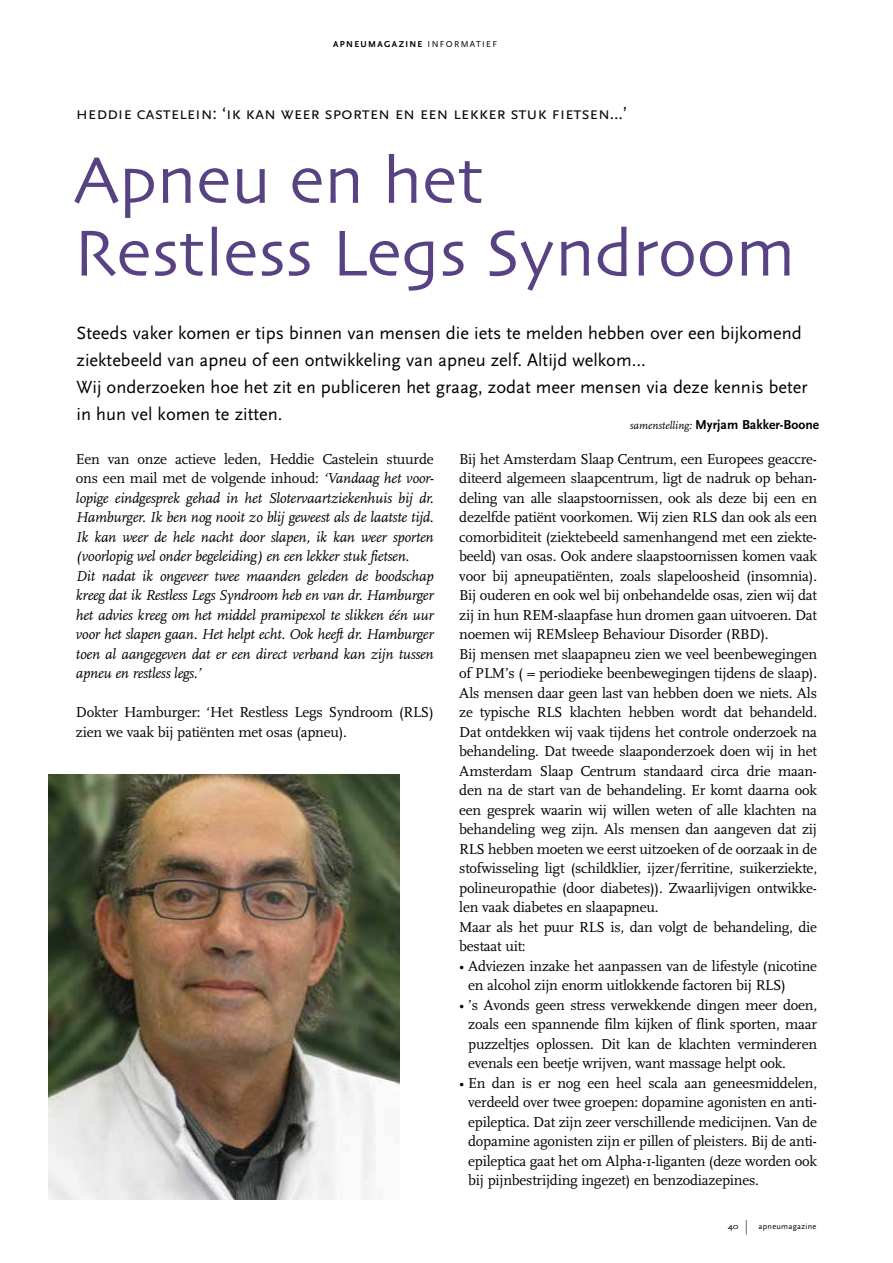
<style>
.page{position:relative;width:893px;height:1263px;background:#fff}
.page>*{position:absolute;margin:0;border:0;box-sizing:border-box;transform-origin:0 0}
.t1{font:68.25px/72.8px "Skia CC";color:#594283}
.t2{font:18.45px/27px "Scala Sans";color:#000}
.t3{font:18px "Scala Sans Caps";letter-spacing:-.01em;color:#0a0a0b}
.t4{font:15px/19.5px "Scala";letter-spacing:-.015em;color:#000}
.t5{font:italic 15px/19.5px "Scala";letter-spacing:-.015em;color:#000}
.t6{font:700 13.5px "Scala Sans";color:#000}
.t7{font:700 9px "Scala Sans";letter-spacing:.15em;color:#000}
.t8{font:8.25px "Scala Sans";letter-spacing:.035em;color:#000;scale:1.2 1}
.s1{font-weight:400}
.s2{font-family:"Scala";font-weight:400;font-style:italic;font-size:11.25px}
.s3{font-style:normal}
.s4{font-size:15px}
</style>
<div class="page">
<img style="left:48px;top:774px;width:352px;height:425px">
<p class="t7" style="left:333px;top:39px;width:166px">APNEUMAGAZINE <span class="s1">INFORMATIEF</span></p>
<p class="t3" style="left:76px;top:103px;width:553px">heddie castelein: ‘ik kan weer sporten en een lekker stuk fietsen...’</p>
<h1 class="t1" style="left:74px;top:144px;width:723px">Apneu en het<br>Restless Legs Syndroom</h1>
<p class="t2" style="left:77px;top:320px;width:733px">Steeds vaker komen er tips binnen van mensen die iets te melden hebben over een bijkomend ziektebeeld van apneu of een ontwikkeling van apneu zelf. Altijd welkom…<br>Wij onderzoeken hoe het zit en publiceren het graag, zodat meer mensen via deze kennis beter in hun vel komen te zitten.</p>
<p class="t6" style="left:630px;top:418px;width:191px"><span class="s2">samenstelling:</span> Myrjam Bakker-Boone</p>
<p class="t5" style="left:76px;top:449px;width:359px"><span class="s3">Een van onze actieve leden, Heddie Castelein stuurde ons een mail met de volgende inhoud:</span> ‘Vandaag het voor&shy;lopige eindgesprek gehad in het Slotervaartziekenhuis bij dr.<br>Hamburger. Ik ben nog nooit zo blij geweest als de laatste tijd.<br>Ik kan weer de hele nacht door slapen, ik kan weer sporten (voorlopig wel onder begeleiding) en een lekker stuk fietsen.<br>Dit nadat ik ongeveer twee maanden geleden de boodschap kreeg dat ik Restless Legs Syndroom heb en van dr. Hamburger het advies kreeg om het middel pramipexol te slikken één uur voor het slapen gaan. Het helpt echt. Ook heeft dr. Hamburger toen al aangegeven dat er een direct verband kan zijn tussen apneu en restless legs.’</p>
<p class="t4" style="left:76px;top:703px;width:359px">Dokter Hamburger: ‘Het Restless Legs Syndroom (RLS) zien we vaak bij patiënten met osas (apneu).</p>
<p class="t4" style="left:459px;top:449px;width:359px">Bij het Amsterdam Slaap Centrum, een Europees geaccre&shy;diteerd algemeen slaapcentrum, ligt de nadruk op behan&shy;deling van alle slaapstoornissen, ook als deze bij een en dezelfde patiënt voorkomen. Wij zien RLS dan ook als een comorbiditeit (ziektebeeld samenhangend met een ziekte&shy;beeld) van osas. Ook andere slaapstoornissen komen vaak voor bij apneupatiënten, zoals slapeloosheid (insomnia).<br>Bij ouderen en ook wel bij onbehandelde osas, zien wij dat zij in hun REM-slaapfase hun dromen gaan uitvoeren. Dat noemen wij REMsleep Behaviour Disorder (RBD).<br>Bij mensen met slaapapneu zien we veel beenbewegingen of PLM’s ( = periodieke beenbewegingen tijdens de slaap).<br>Als mensen daar geen last van hebben doen we niets. Als ze typische RLS klachten hebben wordt dat behandeld.<br>Dat ontdekken wij vaak tijdens het controle onderzoek na behandeling. Dat tweede slaaponderzoek doen wij in het Amsterdam Slaap Centrum standaard circa drie maan&shy;den na de start van de behandeling. Er komt daarna ook een gesprek waarin wij willen weten of alle klachten na behandeling weg zijn. Als mensen dan aangeven dat zij RLS hebben moeten we eerst uitzoeken of de oorzaak in de stofwisseling ligt (schildklier, ijzer/ferritine, suikerziekte, polineuropathie (door diabetes)). Zwaarlijvigen ontwikke&shy;len vaak diabetes en slaapapneu.<br>Maar als het puur RLS is, dan volgt de behandeling, die bestaat uit:</p>
<p class="t4" style="left:468px;top:956px;width:350px;text-indent:-9px">• Adviezen inzake het aanpassen van de lifestyle (nicotine en alcohol zijn enorm uitlokkende factoren bij RLS)</p>
<p class="t4" style="left:468px;top:995px;width:350px;text-align:justify;text-indent:-9px">• ’s Avonds geen stress verwekkende dingen meer doen, zoals een spannende film kijken of flink sporten, maar puzzeltjes oplossen. Dit kan de klachten verminderen evenals een beetje wrijven, want massage helpt ook.</p>
<p class="t4" style="left:468px;top:1073px;width:350px;text-align:justify;text-indent:-9px">• En dan is er nog een heel scala aan geneesmiddelen, verdeeld over twee groepen: dopamine agonisten en anti&shy;epileptica. Dat zijn zeer verschillende medicijnen. Van de dopamine agonisten zijn er pillen of pleisters. Bij de anti&shy;epileptica gaat het om Alpha-1-liganten (deze worden ook bij pijnbestrijding ingezet) en benzodiazepines.</p>
<p class="t8" style="left:728px;top:1222px;width:75px">40 <span class="s4">|</span> apneumagazine</p>
</div>
